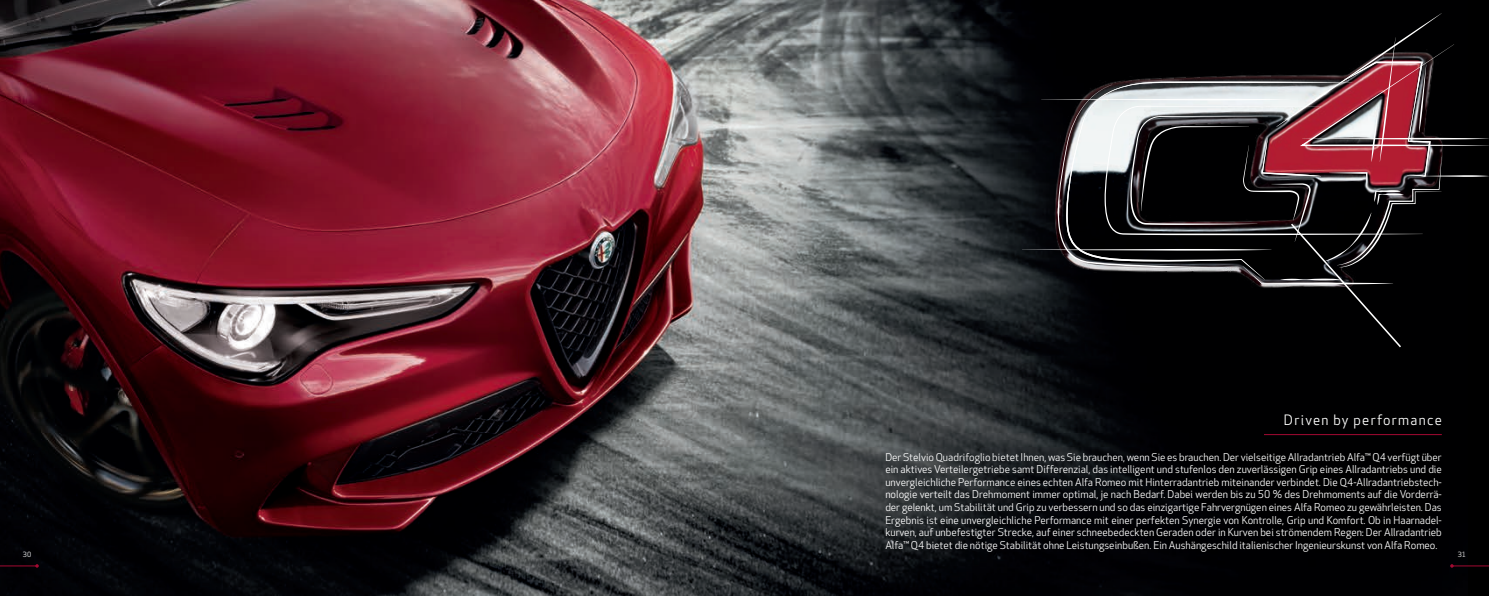
<style>
.page{position:relative;width:1489px;height:596px;background:#fff}
.page>*{position:absolute;margin:0;border:0;box-sizing:border-box;transform-origin:0 0}
.t1{font:14px "Apex New";letter-spacing:.09em;color:#fff}
.t2{font:10.5px/12.6px "Apex New";color:#fff;text-align:justify}
.t3{font:7px "Apex New";color:#fff}
</style>
<div class="page">
<img style="left:0;top:0;width:1467px;height:595px">
<hr style="left:0;top:565px;width:37px;height:1px;background:#a30a32">
<hr style="left:1451px;top:565px;width:37px;height:1px;background:#a30a32">
<hr style="left:1263px;top:434px;width:178px;height:1px;background:#a30a32">
<svg style="left:1022px;top:13px;width:466px;height:336px;background:#2a2123"></svg>
<h1 class="t1" style="left:1283px;top:412px;width:159px">Driven by performance</h1>
<p class="t2" style="left:885px;top:450px;width:558px">Der Stelvio Quadrifoglio bietet Ihnen, was Sie brauchen, wenn Sie es brauchen. Der vielseitige Allradantrieb Alfa™ Q4 verfügt über ein aktives Verteilergetriebe samt Differenzial, das intelligent und stufenlos den zuverlässigen Grip eines Allradantriebs und die unvergleichliche Performance eines echten Alfa Romeo mit Hinterradantrieb miteinander verbindet. Die Q4-Allradantriebstech&shy;nologie verteilt das Drehmoment immer optimal, je nach Bedarf. Dabei werden bis zu 50 % des Drehmoments auf die Vorderrä&shy;der gelenkt, um Stabilität und Grip zu verbessern und so das einzigartige Fahrvergnügen eines Alfa Romeo zu gewährleisten. Das Ergebnis ist eine unvergleichliche Performance mit einer perfekten Synergie von Kontrolle, Grip und Komfort. Ob in Haarnadel&shy;kurven, auf unbefestigter Strecke, auf einer schneebedeckten Geraden oder in Kurven bei strömendem Regen: Der Allradantrieb Alfa™ Q4 bietet die nötige Stabilität ohne Leistungseinbußen. Ein Aushängeschild italienischer Ingenieurskunst von Alfa Romeo.</p>
<p class="t3" style="left:23px;top:550px;width:10px">30</p>
<p class="t3" style="left:1457px;top:550px;width:10px">31</p>
</div>
